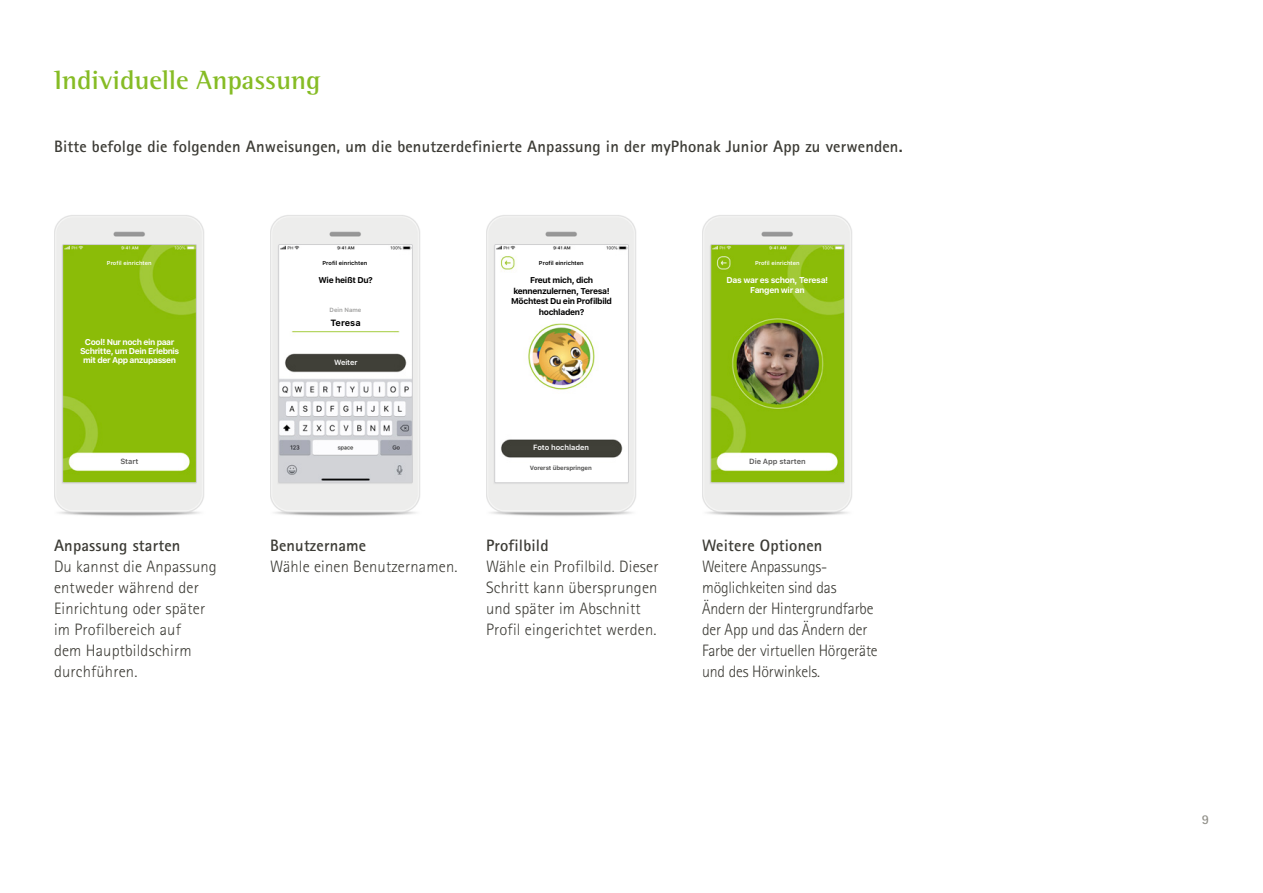
<style>
.page{position:relative;width:1263px;height:893px;background:#fff}
.page>*{position:absolute;margin:0;border:0;box-sizing:border-box;transform-origin:0 0}
.t1{font:700 27px "Rotis Semi Serif Pro";color:#86bc25}
.t2{font:300 16.5px/21px "Rotis Sans Serif Pro";letter-spacing:.01em;color:#3c3b35}
.t3{font:700 16.5px "Rotis Sans Serif Pro";letter-spacing:.01em;color:#3c3b35}
.t4{font:300 16.5px/21px "Rotis Sans Serif Pro";letter-spacing:-.01em;color:#3c3b35;scale:.96 1}
.t5{font:700 13.5px "Rotis Sans Serif Pro";color:#92918a}
.t6{font:700 9px "SFUI Text";color:#000}
.t7{font:700 8.4px/9px "SFUI Text";letter-spacing:-.05em;color:#fff;text-align:center}
.t8{font:700 8.4px/10.5px "SFUI Text";letter-spacing:-.04em;color:#000;text-align:center}
.t9{font:600 7.5px "SFUI Text";letter-spacing:-.01em;color:#fff}
.t10{font:600 7.5px "SFUI Text";letter-spacing:-.01em;color:#575756}
.t11{font:700 6px "SFUI Text";letter-spacing:-.02em;color:#575756}
.t12{font:600 6px "SFUI Text";color:#9d9d9c}
.t13{font:600 5.7px "SFUI Text";color:#fff}
.t14{font:600 5.7px "SFUI Text";color:#000}
</style>
<div class="page">
<img style="left:54px;top:215px;width:150px;height:301px">
<img style="left:270px;top:215px;width:150px;height:301px">
<img style="left:486px;top:215px;width:150px;height:301px">
<img style="left:702px;top:215px;width:150px;height:301px">
<img style="left:64px;top:246px;width:131px;height:235px">
<div style="left:62px;top:244px;width:135px;height:239px;border:1px solid #cfcfd1"></div>
<img style="left:280px;top:246px;width:131px;height:235px">
<div style="left:278px;top:244px;width:135px;height:239px;border:1px solid #cfcfd1"></div>
<img style="left:496px;top:246px;width:131px;height:235px">
<div style="left:494px;top:244px;width:135px;height:239px;border:1px solid #cfcfd1"></div>
<img style="left:712px;top:246px;width:131px;height:235px">
<div style="left:710px;top:244px;width:135px;height:239px;border:1px solid #cfcfd1"></div>
<h1 class="t1" style="left:54px;top:63px;width:268px">Individuelle Anpassung</h1>
<p class="t3" style="left:54px;top:136px;width:850px">Bitte befolge die folgenden Anweisungen, um die benutzerdefinierte Anpassung in der myPhonak Junior App zu verwenden.</p>
<p class="t13" style="left:107px;top:259px;width:46px">Profil einrichten</p>
<p class="t14" style="left:322px;top:259px;width:46px">Profil einrichten</p>
<p class="t14" style="left:539px;top:259px;width:46px">Profil einrichten</p>
<p class="t13" style="left:755px;top:259px;width:46px">Profil einrichten</p>
<p class="t7" style="left:80px;top:338px;width:101px">Cool! Nur noch ein paar<br>Schritte, um Dein Erlebnis mit der App anzupassen</p>
<p class="t8" style="left:318px;top:275px;width:56px">Wie heißt Du?</p>
<p class="t12" style="left:330px;top:305px;width:33px">Dein Name</p>
<p class="t6" style="left:330px;top:317px;width:32px">Teresa</p>
<p class="t9" style="left:334px;top:357px;width:25px">Weiter</p>
<p class="t8" style="left:511px;top:275px;width:102px">Freut mich, dich kennenzulernen, Teresa!<br>Möchtest Du ein Profilbild hochladen?</p>
<p class="t7" style="left:727px;top:276px;width:103px;line-height:10.1px">Das war es schon, Teresa!<br>Fangen wir an</p>
<p class="t9" style="left:533px;top:442px;width:57px">Foto hochladen</p>
<p class="t10" style="left:120px;top:456px;width:20px">Start</p>
<p class="t10" style="left:749px;top:456px;width:58px">Die App starten</p>
<p class="t11" style="left:530px;top:464px;width:63px">Vorerst überspringen</p>
<p class="t3" style="left:54px;top:535px;width:128px">Anpassung starten</p>
<p class="t2" style="left:54px;top:556px;width:164px">Du kannst die Anpassung entweder während der<br>Einrichtung oder später im Profilbereich auf<br>dem Hauptbildschirm durchführen.</p>
<p class="t3" style="left:270px;top:535px;width:98px">Benutzername</p>
<p class="t2" style="left:270px;top:556px;width:189px">Wähle einen Benutzernamen.</p>
<p class="t3" style="left:486px;top:535px;width:64px">Profilbild</p>
<p class="t2" style="left:486px;top:556px;width:174px">Wähle ein Profilbild. Dieser<br>Schritt kann übersprungen und später im Abschnitt<br>Profil eingerichtet werden.</p>
<p class="t3" style="left:702px;top:535px;width:122px">Weitere Optionen</p>
<p class="t4" style="left:702px;top:556px;width:184px">Weitere Anpassungs&shy;möglichkeiten sind das<br>Ändern der Hintergrundfarbe der App und das Ändern der<br>Farbe der virtuellen Hörgeräte und des Hörwinkels.</p>
<p class="t5" style="left:1202px;top:811px;width:9px">9</p>
</div>
